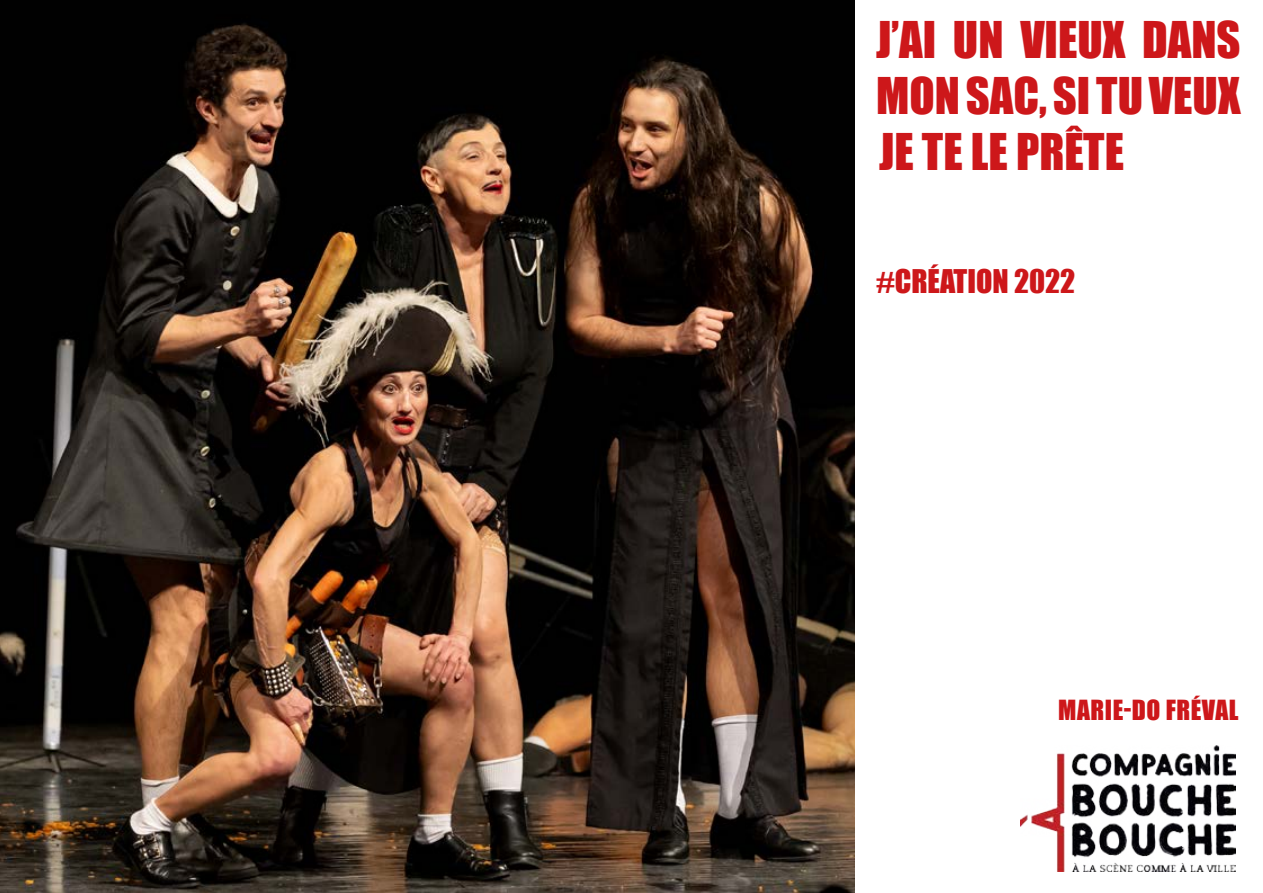
<style>
.page{position:relative;width:1263px;height:893px;background:#fff}
.page>*{position:absolute;margin:0;border:0;box-sizing:border-box;transform-origin:0 0}
.t1{font:46.5px/55.8px "Impact";color:#cd171a;text-align:justify}
.t2{font:30px "Impact";color:#cd171a}
.t3{font:25.5px "Impact";letter-spacing:.02em;color:#cd171a}
</style>
<div class="page">
<img style="left:0;top:0;width:855px;height:893px">
<img style="left:1020px;top:746px;width:216px;height:126px">
<p class="t1" style="left:876px;top:11px;width:366px">J’AI UN VIEUX DANS MON SAC, SI TU VEUX JE TE LE PRÊTE</p>
<p class="t2" style="left:876px;top:258px;width:201px">#CRÉATION 2022</p>
<p class="t3" style="left:1058px;top:690px;width:182px">MARIE-DO FRÉVAL</p>
</div>
